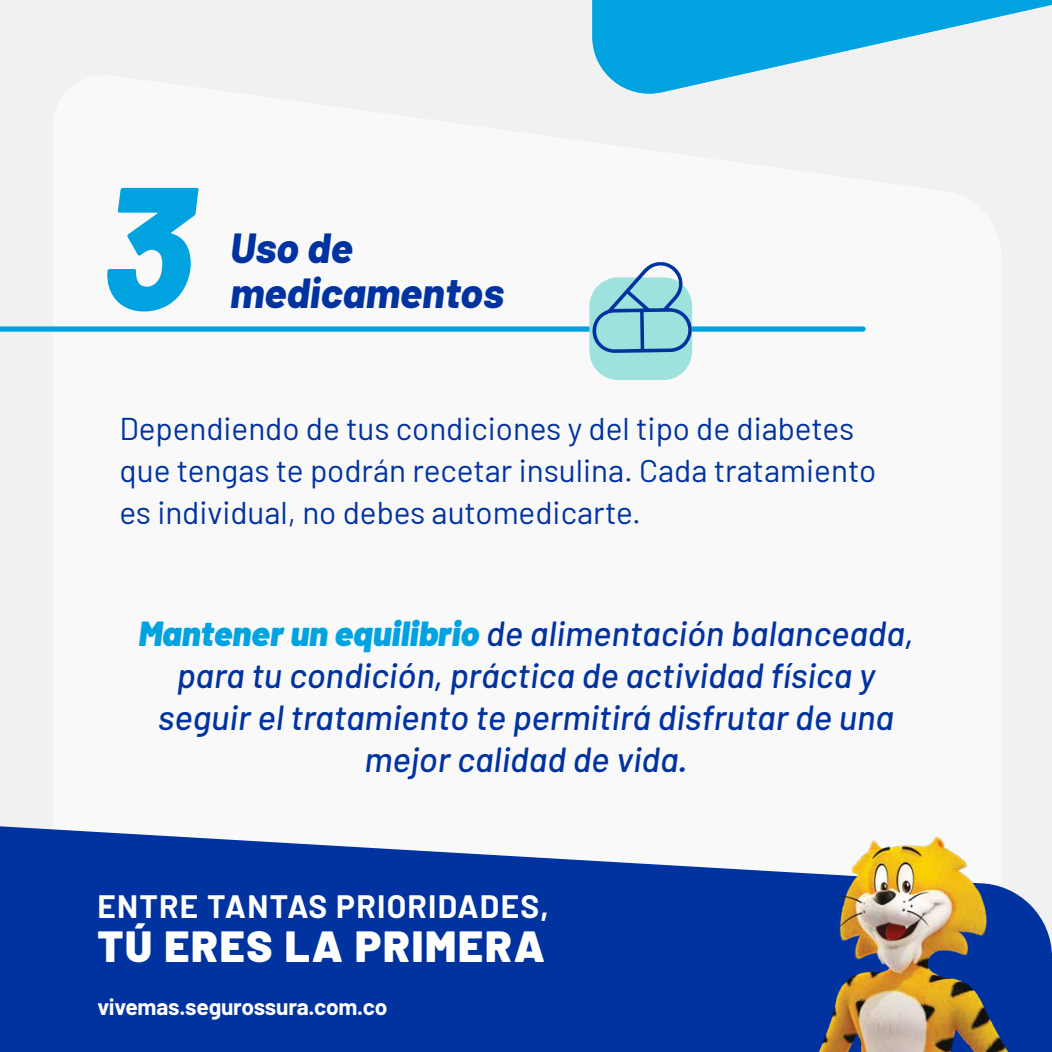
<style>
.page{position:relative;width:1052px;height:1052px;background:#faf9f9}
.page>*{position:absolute;margin:0;border:0;box-sizing:border-box;transform-origin:0 0}
.t1{font:italic 800 174.47px "Barlow";color:#00a3e0}
.t2{font:900 43.75px "Barlow";letter-spacing:.04em;color:#fff}
.t3{font:italic 800 42px/45.5px "Barlow";color:#0033a0}
.t4{font:italic 500 35px/42px "Barlow";color:#0033a0;text-align:center}
.t5{font:700 31.68px "Barlow";letter-spacing:.04em;color:#fff}
.t6{font:31.5px/42px "Barlow";color:#0033a0}
.t7{font:700 22.75px "Barlow";letter-spacing:-.01em;color:#fff}
.s1{font-weight:900;color:#00a3e0}
</style>
<div class="page">
<svg style="left:592px;top:0;width:460px;height:94px;fill:#00a3e0"></svg>
<svg style="left:0;top:827px;width:1052px;height:225px;background:#1d49aa"></svg>
<img style="left:777px;top:833px;width:230px;height:219px">
<div style="left:0;top:326px;width:863px;height:6px;background:#00a3e0"></div>
<img style="left:0;top:326px;width:11px;height:550px">
<div style="left:589px;top:277px;width:103px;height:103px;background:#9ee2de;border-radius:29px"></div>
<svg style="left:592px;top:262px;width:102px;height:91px"></svg>
<h1 class="t1" style="left:102px;top:117px;width:94px">3</h1>
<p class="t3" style="left:230px;top:222px;width:275px">Uso de medicamentos</p>
<p class="t6" style="left:119px;top:405px;width:758px">Dependiendo de tus condiciones y del tipo de diabetes que tengas te podrán recetar insulina. Cada tratamiento es individual, no debes automedicarte.</p>
<p class="t4" style="left:138px;top:611px;width:777px"><span class="s1">Mantener un equilibrio</span> de alimentación balanceada, para tu condición, práctica de actividad física y seguir el tratamiento te permitirá disfrutar de una mejor calidad de vida.</p>
<p class="t5" style="left:97px;top:882px;width:453px">ENTRE TANTAS PRIORIDADES,</p>
<p class="t2" style="left:97px;top:918px;width:449px">TÚ ERES LA PRIMERA</p>
<p class="t7" style="left:97px;top:990px;width:291px">vivemas.segurossura.com.co</p>
</div>
